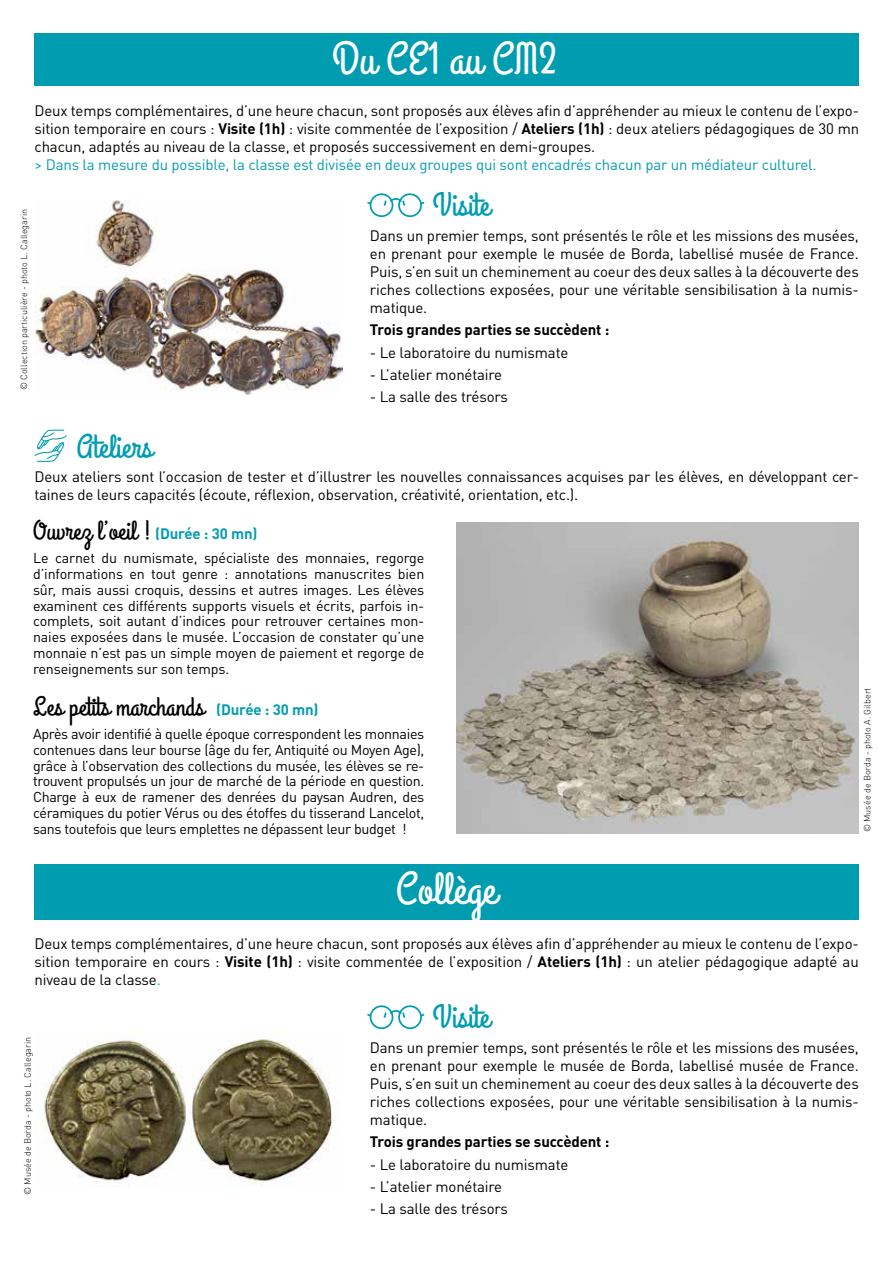
<style>
.page{position:relative;width:893px;height:1263px;background:#fff}
.page>*{position:absolute;margin:0;border:0;box-sizing:border-box;transform-origin:0 0}
.t1{font:45px "Grand Hotel";color:#fff}
.t2{font:33px "Grand Hotel";color:#009db1}
.t3{font:27px "Grand Hotel";color:#000}
.t4{font:15px/18px "DINOT";letter-spacing:-.01em;color:#000;text-align:justify}
.t5{font:15px "DINOT";letter-spacing:-.01em;color:#009db1}
.t6{font:700 15px "DINOT";letter-spacing:-.01em;color:#000}
.t7{font:14.25px/15.8px "DINOT";letter-spacing:-.025em;color:#000;text-align:justify}
.t8{font:300 9px "DINOT";color:#000}
.s1{font-weight:700}
.s2{font-family:"DINOT";font-weight:700;font-size:15px;color:#009db1}
.s3{color:#009db1}
</style>
<div class="page">
<div style="left:34px;top:33px;width:825px;height:53px;background:#009db1"></div>
<div style="left:34px;top:864px;width:825px;height:55px;background:#009db1"></div>
<svg style="left:34px;top:430px;width:33px;height:32px"></svg>
<svg style="left:367px;top:1005px;width:57px;height:25px"></svg>
<svg style="left:367px;top:193px;width:57px;height:25px"></svg>
<img style="left:43px;top:1032px;width:289px;height:154px">
<img style="left:36px;top:201px;width:306px;height:193px">
<img style="left:457px;top:522px;width:402px;height:311px">
<h1 class="t1" style="left:332px;top:31px;width:226px">Du CE1 au CM2</h1>
<p class="t4" style="left:34px;top:101px;width:826px">Deux temps complémentaires, d’une heure chacun, sont proposés aux élèves afin d’appréhender au mieux le contenu de l’expo&shy;sition temporaire en cours : <span class="s1">Visite (1h)</span> : visite commentée de l’exposition / <span class="s1">Ateliers (1h)</span> : deux ateliers pédagogiques de 30 mn chacun, adaptés au niveau de la classe, et proposés successivement en demi-groupes.</p>
<p class="t5" style="left:34px;top:155px;width:783px">&gt; Dans la mesure du possible, la classe est divisée en deux groupes qui sont encadrés chacun par un médiateur culturel.</p>
<p class="t8" style="left:18px;top:390px;width:183px;rotate:-90deg">© Collection particulière - photo L. Callegarin</p>
<h2 class="t2" style="left:77px;top:426px;width:78px">Ateliers</h2>
<h2 class="t2" style="left:433px;top:183px;width:59px">Visite</h2>
<p class="t4" style="left:370px;top:226px;width:490px">Dans un premier temps, sont présentés le rôle et les missions des musées, en prenant pour exemple le musée de Borda, labellisé musée de France.<br>Puis, s’en suit un cheminement au coeur des deux salles à la découverte des riches collections exposées, pour une véritable sensibilisation à la numis&shy;matique.</p>
<p class="t6" style="left:370px;top:320px;width:241px">Trois grandes parties se succèdent :</p>
<p class="t4" style="left:370px;top:343px;width:200px">- Le laboratoire du numismate</p>
<p class="t4" style="left:370px;top:365px;width:134px">- L’atelier monétaire</p>
<p class="t4" style="left:370px;top:387px;width:139px">- La salle des trésors</p>
<p class="t4" style="left:34px;top:467px;width:826px">Deux ateliers sont l’occasion de tester et d’illustrer les nouvelles connaissances acquises par les élèves, en développant cer&shy;taines de leurs capacités (écoute, réflexion, observation, créativité, orientation, etc.).</p>
<h3 class="t3" style="left:33px;top:513px;width:226px">Ouvrez l’oeil ! <span class="s2">(Durée : 30 mn)</span></h3>
<p class="t7" style="left:33px;top:550px;width:393px">Le carnet du numismate, spécialiste des monnaies, regorge d’informations en tout genre : annotations manuscrites bien sûr, mais aussi croquis, dessins et autres images. Les élèves examinent ces différents supports visuels et écrits, parfois in&shy;complets, soit autant d’indices pour retrouver certaines mon&shy;naies exposées dans le musée. L’occasion de constater qu’une monnaie n’est pas un simple moyen de paiement et regorge de renseignements sur son temps.</p>
<h3 class="t3" style="left:33px;top:689px;width:287px">Les petits marchands <span class="s2">(Durée : 30 mn)</span></h3>
<p class="t7" style="left:33px;top:726px;width:393px">Après avoir identifié à quelle époque correspondent les monnaies contenues dans leur bourse (âge du fer, Antiquité ou Moyen Age), grâce à l’observation des collections du musée, les élèves se re&shy;trouvent propulsés un jour de marché de la période en question.<br>Charge à eux de ramener des denrées du paysan Audren, des céramiques du potier Vérus ou des étoffes du tisserand Lancelot, sans toutefois que leurs emplettes ne dépassent leur budget !</p>
<h1 class="t1" style="left:396px;top:860px;width:102px">Collège</h1>
<p class="t8" style="left:862px;top:832px;width:146px;rotate:-90deg">© Musée de Borda - photo A. Gilbert</p>
<p class="t4" style="left:34px;top:934px;width:826px">Deux temps complémentaires, d’une heure chacun, sont proposés aux élèves afin d’appréhender au mieux le contenu de l’expo&shy;sition temporaire en cours : <span class="s1">Visite (1h)</span> : visite commentée de l’exposition / <span class="s1">Ateliers (1h)</span> : un atelier pédagogique adapté au niveau de la classe<span class="s3">.</span></p>
<p class="t8" style="left:22px;top:1195px;width:160px;rotate:-90deg">© Musée de Borda - photo L. Callegarin</p>
<h2 class="t2" style="left:433px;top:995px;width:59px">Visite</h2>
<p class="t4" style="left:370px;top:1038px;width:490px">Dans un premier temps, sont présentés le rôle et les missions des musées, en prenant pour exemple le musée de Borda, labellisé musée de France.<br>Puis, s’en suit un cheminement au coeur des deux salles à la découverte des riches collections exposées, pour une véritable sensibilisation à la numis&shy;matique.</p>
<p class="t6" style="left:370px;top:1132px;width:241px">Trois grandes parties se succèdent :</p>
<p class="t4" style="left:370px;top:1155px;width:200px">- Le laboratoire du numismate</p>
<p class="t4" style="left:370px;top:1177px;width:134px">- L’atelier monétaire</p>
<p class="t4" style="left:370px;top:1199px;width:139px">- La salle des trésors</p>
</div>
